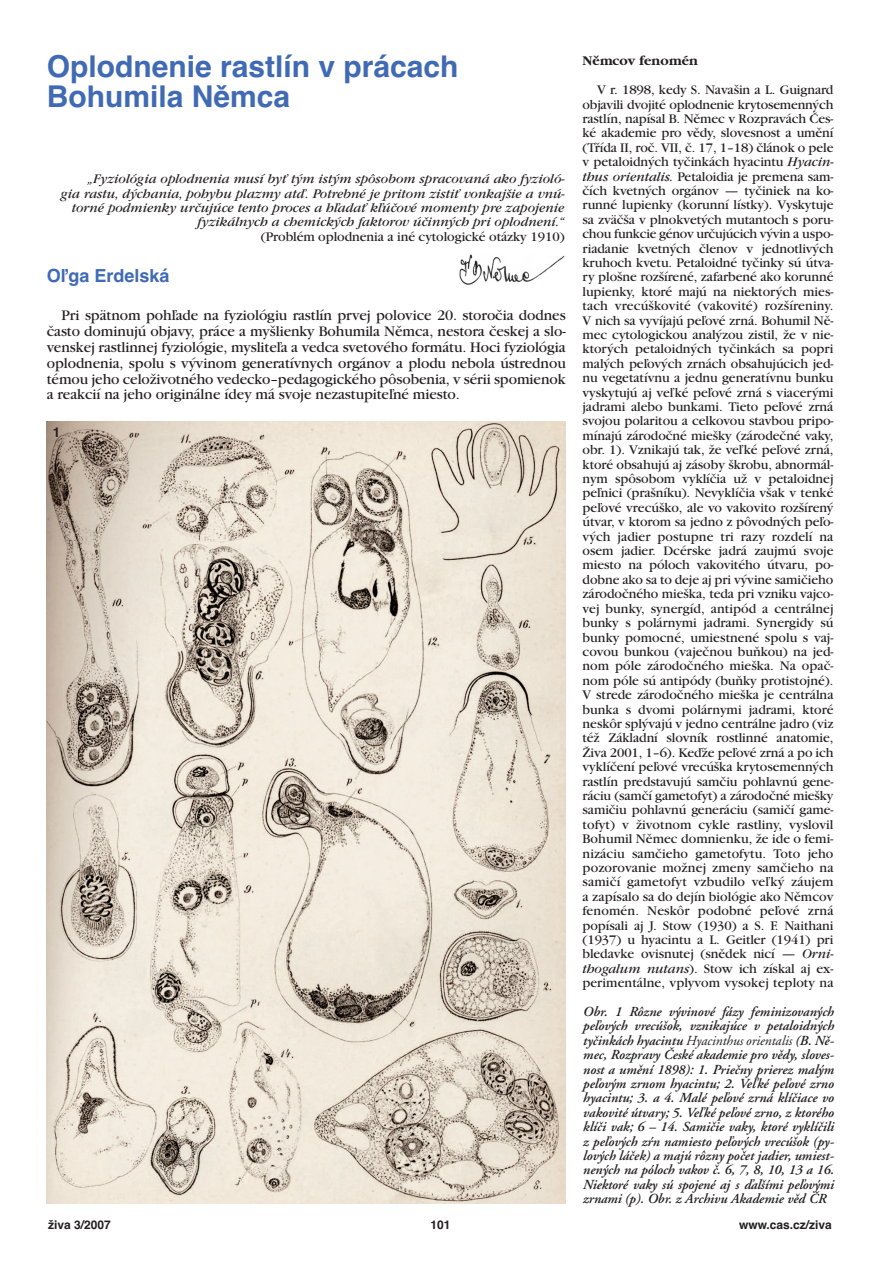
<style>
.page{position:relative;width:893px;height:1263px;background:#fff}
.page>*{position:absolute;margin:0;border:0;box-sizing:border-box;transform-origin:0 0}
.t1{font:700 30px/30px "Helvetica CE";color:#406ab4}
.t2{font:700 18px "Helvetica CE";color:#406ab4}
.t3{font:15.3px/15.9px "Garamond CE";letter-spacing:-.005em;color:#231f20;text-align:justify}
.t4{font:13.8px/14.4px "Garamond CE";letter-spacing:-.005em;color:#231f20;text-align:justify}
.t5{font:italic 600 13.8px/14.4px "Adobe Garamond CE";letter-spacing:-.01em;color:#231f20;text-align:justify}
.t6{font:italic 13.8px/14.4px "Garamond CE";color:#231f20;text-align:right}
.t7{font:700 13.8px "Garamond CE";color:#231f20}
.t8{font:700 13.5px "Helvetica CE";color:#231f20}
.t9{font:700 12px "Helvetica CE";color:#231f20}
.s1{font-style:italic}
.s2{font-weight:400}
</style>
<div class="page">
<img style="left:459px;top:255px;width:106px;height:30px">
<img style="left:47px;top:421px;width:518px;height:783px">
<h1 class="t1" style="left:47px;top:52px;width:413px">Oplodnenie rastlín v prácach<br>Bohumila Němca</h1>
<p class="t6" style="left:61px;top:173px;width:505px">„Fyziológia oplodnenia musí byť tým istým spôsobom spracovaná ako fyzioló-<br>gia rastu, dýchania, pohybu plazmy atď. Potrebné je pritom zistiť vonkajšie a vnú&shy;torné podmienky určujúce tento proces a hľadať kľúčové momenty pre zapojenie fyzikálnych a chemických faktorov účinných pri oplodnení.“</p>
<p class="t4" style="left:261px;top:231px;width:305px">(Problém oplodnenia a iné cytologické otázky 1910)</p>
<h2 class="t2" style="left:47px;top:265px;width:124px">Oľga Erdelská</h2>
<p class="t3" style="left:47px;top:309px;width:520px;text-indent:15px">Pri spätnom pohľade na fyziológiu rastlín prvej polovice 20. storočia dodnes často dominujú objavy, práce a myšlienky Bohumila Němca, nestora českej a slo&shy;venskej rastlinnej fyziológie, mysliteľa a vedca svetového formátu. Hoci fyziológia oplodnenia, spolu s vývinom generatívnych orgánov a plodu nebola ústrednou témou jeho celoživotného vedecko–pedagogického pôsobenia, v sérii spomienok a reakcií na jeho originálne ídey má svoje nezastupiteľné miesto.</p>
<p class="t8" style="left:53px;top:425px;width:9px">1</p>
<p class="t7" style="left:583px;top:56px;width:117px">Němcov fenomén</p>
<p class="t4" style="left:583px;top:84px;width:253px;text-indent:15px">V r. 1898, kedy S. Navašin a L. Guignard objavili dvojité oplodnenie krytosemenných rastlín, napísal B. Němec v Rozpravách Čes&shy;ké akademie pro vědy, slovesnost a umění (Třída II, roč. VII, č. 17, 1–18) článok o pele v petaloidných tyčinkách hyacintu <span class="s1">Hyacin&shy;thus orientalis.</span> Petaloidia je premena sam&shy;čích kvetných orgánov — tyčiniek na ko&shy;runné lupienky (korunní lístky). Vyskytuje sa zväčša v plnokvetých mutantoch s poru&shy;chou funkcie génov určujúcich vývin a uspo&shy;riadanie kvetných členov v jednotlivých kruhoch kvetu. Petaloidné tyčinky sú útva&shy;ry plošne rozšírené, zafarbené ako korunné lupienky, ktoré majú na niektorých mies&shy;tach vrecúškovité (vakovité) rozšíreniny.<br>V nich sa vyvíjajú peľové zrná. Bohumil Ně&shy;mec cytologickou analýzou zistil, že v nie&shy;ktorých petaloidných tyčinkách sa popri malých peľových zrnách obsahujúcich jed&shy;nu vegetatívnu a jednu generatívnu bunku vyskytujú aj veľké peľové zrná s viacerými jadrami alebo bunkami. Tieto peľové zrná svojou polaritou a celkovou stavbou pripo&shy;mínajú zárodočné miešky (zárodečné vaky, obr. 1). Vznikajú tak, že veľké peľové zrná, ktoré obsahujú aj zásoby škrobu, abnormál&shy;nym spôsobom vyklíčia už v petaloidnej peľnici (prašníku). Nevyklíčia však v tenké peľové vrecúško, ale vo vakovito rozšírený útvar, v ktorom sa jedno z pôvodných peľo&shy;vých jadier postupne tri razy rozdelí na osem jadier. Dcérske jadrá zaujmú svoje miesto na póloch vakovitého útvaru, po&shy;dobne ako sa to deje aj pri vývine samičieho zárodočného mieška, teda pri vzniku vajco&shy;vej bunky, synergíd, antipód a centrálnej bunky s polárnymi jadrami. Synergidy sú bunky pomocné, umiestnené spolu s vaj&shy;covou bunkou (vaječnou buňkou) na jed&shy;nom póle zárodočného mieška. Na opač&shy;nom póle sú antipódy (buňky protistojné).<br>V strede zárodočného mieška je centrálna bunka s dvomi polárnymi jadrami, ktoré neskôr splývajú v jedno centrálne jadro (viz též Základní slovník rostlinné anatomie, Živa 2001, 1–6). Keďže peľové zrná a po ich vyklíčení peľové vrecúška krytosemenných rastlín predstavujú samčiu pohlavnú gene&shy;ráciu (samčí gametofyt) a zárodočné miešky samičiu pohlavnú generáciu (samičí game&shy;tofyt) v životnom cykle rastliny, vyslovil Bohumil Němec domnienku, že ide o femi&shy;nizáciu samčieho gametofytu. Toto jeho pozorovanie možnej zmeny samčieho na samičí gametofyt vzbudilo veľký záujem a zapísalo sa do dejín biológie ako Němcov fenomén. Neskôr podobné peľové zrná popísali aj J. Stow (1930) a S. F. Naithani (1937) u hyacintu a L. Geitler (1941) pri bledavke ovisnutej (snědek nicí — <span class="s1">Orni&shy;thogalum nutans</span>). Stow ich získal aj ex&shy;perimentálne, vplyvom vysokej teploty na</p>
<p class="t5" style="left:583px;top:1006px;width:253px">Obr. 1 Rôzne vývinové fázy feminizovaných peľových vrecúšok, vznikajúce v petaloidných tyčinkách hyacintu <span class="s2">Hyacinthus orientalis</span> (B. Ně&shy;mec, Rozpravy České akademie pro vědy, sloves&shy;nost a umění 1898): 1. Priečny prierez malým peľovým zrnom hyacintu; 2. Veľké peľové zrno hyacintu; 3. a 4. Malé peľové zrná klíčiace vo vakovité útvary; 5. Veľké peľové zrno, z ktorého klíči vak; 6 – 14. Samičie vaky, ktoré vyklíčili z peľových zŕn namiesto peľových vrecúšok (py&shy;lových láček) a majú rôzny počet jadier, umiest&shy;nených na póloch vakov č. 6, 7, 8, 10, 13 a 16.<br>Niektoré vaky sú spojené aj s ďalšími peľovými zrnami (p). Obr. z Archivu Akademie věd ČR</p>
<p class="t9" style="left:48px;top:1217px;width:64px">živa 3/2007</p>
<p class="t9" style="left:431px;top:1217px;width:22px">101</p>
<p class="t9" style="left:739px;top:1217px;width:94px">www.cas.cz/ziva</p>
</div>
